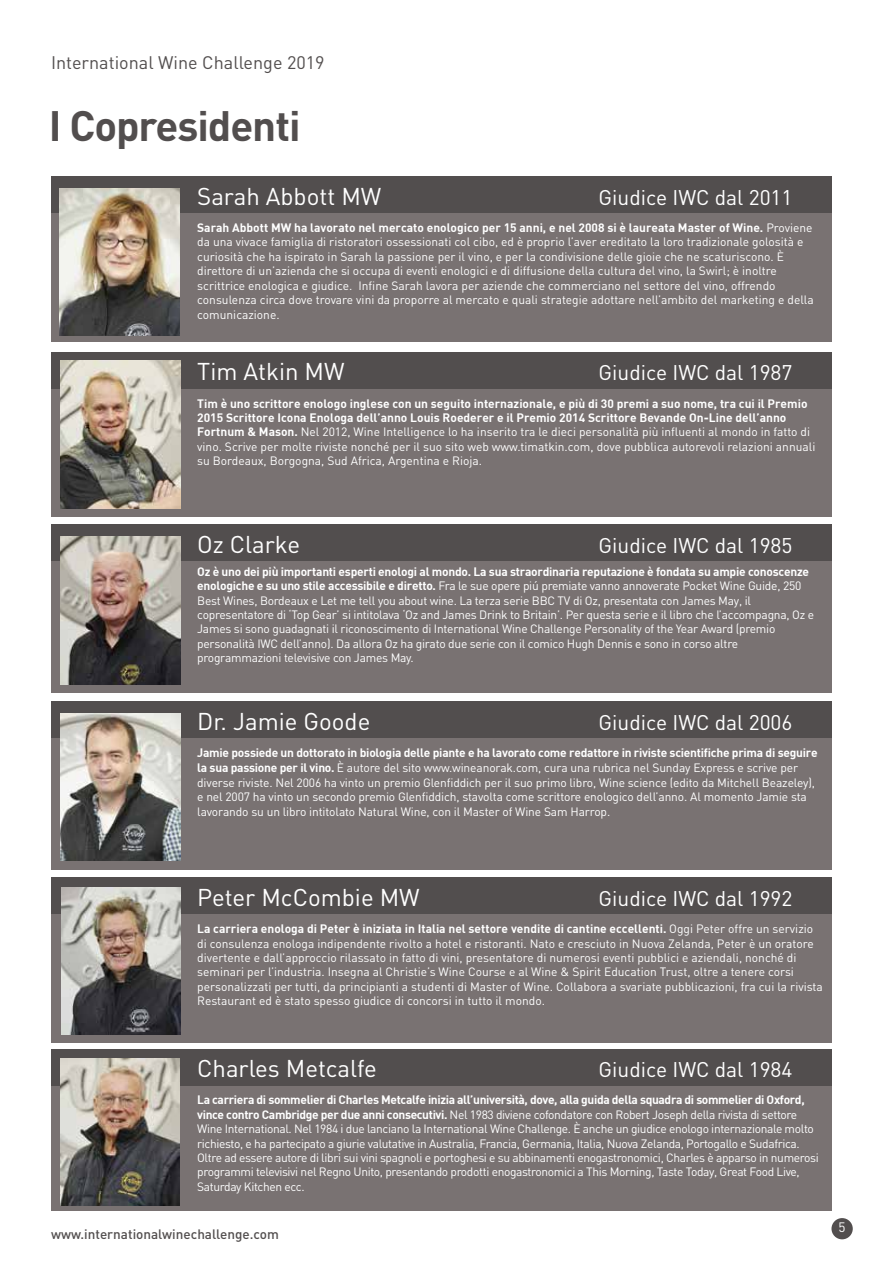
<style>
.page{position:relative;width:893px;height:1263px;background:#fff}
.page>*{position:absolute;margin:0;border:0;box-sizing:border-box;transform-origin:0 0}
.t1{font:700 42px "DINOT";letter-spacing:-.025em;color:#524e4e}
.t2{font:24px "DIN";color:#fff}
.t3{font:21px "DIN";color:#fff}
.t4{font:18px "DIN";color:#524e4e}
.t5{font:500 13.5px "DIN";color:#524e4e}
.t6{font:13.5px "DIN";color:#fff}
.t7{font:12px/14.4px "DIN";letter-spacing:-.01em;color:#fff}
.t8{font:12px/14.4px "DIN";letter-spacing:-.03em;color:#fff}
.s1{font-weight:700}
</style>
<div class="page">
<div style="left:831px;top:1218px;width:22px;height:21px;background:#524e4e;border-radius:50%"></div>
<div style="left:51px;top:177px;width:780px;height:164px;background:#797272"></div>
<div style="left:51px;top:177px;width:780px;height:36px;background:#524e4e"></div>
<div style="left:51px;top:525px;width:780px;height:168px;background:#797272"></div>
<div style="left:51px;top:525px;width:780px;height:36px;background:#524e4e"></div>
<div style="left:51px;top:702px;width:780px;height:168px;background:#797272"></div>
<div style="left:51px;top:702px;width:780px;height:36px;background:#524e4e"></div>
<div style="left:51px;top:352px;width:780px;height:165px;background:#797272"></div>
<div style="left:51px;top:352px;width:780px;height:36px;background:#524e4e"></div>
<div style="left:51px;top:1049px;width:780px;height:162px;background:#797272"></div>
<div style="left:51px;top:1049px;width:780px;height:36px;background:#524e4e"></div>
<div style="left:51px;top:878px;width:780px;height:164px;background:#797272"></div>
<div style="left:51px;top:878px;width:780px;height:36px;background:#524e4e"></div>
<img style="left:61px;top:537px;width:120px;height:147px">
<img style="left:61px;top:713px;width:120px;height:148px">
<img style="left:61px;top:361px;width:120px;height:147px">
<img style="left:61px;top:1058px;width:118px;height:147px">
<img style="left:62px;top:887px;width:118px;height:147px">
<img style="left:60px;top:189px;width:120px;height:147px">
<h3 class="t4" style="left:51px;top:51px;width:275px">International Wine Challenge 2019</h3>
<h1 class="t1" style="left:49px;top:99px;width:253px">I Copresidenti</h1>
<h2 class="t2" style="left:197px;top:181px;width:186px">Sarah Abbott MW</h2>
<h3 class="t3" style="left:599px;top:184px;width:195px">Giudice IWC dal 2011</h3>
<p class="t7" style="left:197px;top:220px;width:618px"><span class="s1">Sarah Abbott MW ha lavorato nel mercato enologico per 15 anni, e nel 2008 si è laureata Master of Wine.</span> Proviene da una vivace famiglia di ristoratori ossessionati col cibo, ed è proprio l’aver ereditato la loro tradizionale golosità e curiosità che ha ispirato in Sarah la passione per il vino, e per la condivisione delle gioie che ne scaturiscono. È direttore di un’azienda che si occupa di eventi enologici e di diffusione della cultura del vino, la Swirl; è inoltre scrittrice enologica e giudice. Infine Sarah lavora per aziende che commerciano nel settore del vino, offrendo consulenza circa dove trovare vini da proporre al mercato e quali strategie adottare nell’ambito del marketing e della comunicazione.</p>
<h2 class="t2" style="left:197px;top:357px;width:149px">Tim Atkin MW</h2>
<h3 class="t3" style="left:599px;top:360px;width:195px">Giudice IWC dal 1987</h3>
<p class="t7" style="left:197px;top:396px;width:620px"><span class="s1">Tim è uno scrittore enologo inglese con un seguito internazionale, e più di 30 premi a suo nome, tra cui il Premio 2015 Scrittore Icona Enologa dell’anno Louis Roederer e il Premio 2014 Scrittore Bevande On-Line dell’anno Fortnum &amp; Mason.</span> Nel 2012, Wine Intelligence lo ha inserito tra le dieci personalità più influenti al mondo in fatto di vino. Scrive per molte riviste nonché per il suo sito web www.timatkin.com, dove pubblica autorevoli relazioni annuali su Bordeaux, Borgogna, Sud Africa, Argentina e Rioja.</p>
<h2 class="t2" style="left:197px;top:529px;width:104px">Oz Clarke</h2>
<h3 class="t3" style="left:599px;top:532px;width:195px">Giudice IWC dal 1985</h3>
<p class="t7" style="left:197px;top:564px;width:618px"><span class="s1">Oz è uno dei più importanti esperti enologi al mondo. La sua straordinaria reputazione è fondata su ampie conoscenze enologiche e su uno stile accessibile e diretto.</span> Fra le sue opere piú premiate vanno annoverate Pocket Wine Guide, 250<br>Best Wines, Bordeaux e Let me tell you about wine. La terza serie BBC TV di Oz, presentata con James May, il copresentatore di ‘Top Gear’ si intitolava ‘Oz and James Drink to Britain’. Per questa serie e il libro che l’accompagna, Oz e James si sono guadagnati il riconoscimento di International Wine Challenge Personality of the Year Award (premio personalità IWC dell’anno). Da allora Oz ha girato due serie con il comico Hugh Dennis e sono in corso altre programmazioni televisive con James May.</p>
<h2 class="t2" style="left:197px;top:706px;width:175px">Dr. Jamie Goode</h2>
<h3 class="t3" style="left:599px;top:709px;width:195px">Giudice IWC dal 2006</h3>
<p class="t7" style="left:197px;top:746px;width:622px"><span class="s1">Jamie possiede un dottorato in biologia delle piante e ha lavorato come redattore in riviste scientifiche prima di seguire la sua passione per il vino.</span> È autore del sito www.wineanorak.com, cura una rubrica nel Sunday Express e scrive per diverse riviste. Nel 2006 ha vinto un premio Glenfiddich per il suo primo libro, Wine science (edito da Mitchell Beazeley), e nel 2007 ha vinto un secondo premio Glenfiddich, stavolta come scrittore enologico dell’anno. Al momento Jamie sta lavorando su un libro intitolato Natural Wine, con il Master of Wine Sam Harrop.</p>
<h2 class="t2" style="left:197px;top:882px;width:224px">Peter McCombie MW</h2>
<h3 class="t3" style="left:599px;top:885px;width:195px">Giudice IWC dal 1992</h3>
<p class="t7" style="left:197px;top:921px;width:627px"><span class="s1">La carriera enologa di Peter è iniziata in Italia nel settore vendite di cantine eccellenti.</span> Oggi Peter offre un servizio di consulenza enologa indipendente rivolto a hotel e ristoranti. Nato e cresciuto in Nuova Zelanda, Peter è un oratore divertente e dall’approccio rilassato in fatto di vini, presentatore di numerosi eventi pubblici e aziendali, nonché di seminari per l’industria. Insegna al Christie’s Wine Course e al Wine &amp; Spirit Education Trust, oltre a tenere corsi personalizzati per tutti, da principianti a studenti di Master of Wine. Collabora a svariate pubblicazioni, fra cui la rivista Restaurant ed è stato spesso giudice di concorsi in tutto il mondo.</p>
<h2 class="t2" style="left:197px;top:1053px;width:181px">Charles Metcalfe</h2>
<h3 class="t3" style="left:599px;top:1056px;width:195px">Giudice IWC dal 1984</h3>
<p class="t8" style="left:197px;top:1092px;width:623px"><span class="s1">La carriera di sommelier di Charles Metcalfe inizia all’università, dove, alla guida della squadra di sommelier di Oxford, vince contro Cambridge per due anni consecutivi.</span> Nel 1983 diviene cofondatore con Robert Joseph della rivista di settore Wine International. Nel 1984 i due lanciano la International Wine Challenge. È anche un giudice enologo internazionale molto richiesto, e ha partecipato a giurie valutative in Australia, Francia, Germania, Italia, Nuova Zelanda, Portogallo e Sudafrica.<br>Oltre ad essere autore di libri sui vini spagnoli e portoghesi e su abbinamenti enogastronomici, Charles è apparso in numerosi programmi televisivi nel Regno Unito, presentando prodotti enogastronomici a This Morning, Taste Today, Great Food Live, Saturday Kitchen ecc.</p>
<p class="t5" style="left:51px;top:1226px;width:229px">www.internationalwinechallenge.com</p>
<p class="t6" style="left:839px;top:1219px;width:9px">5</p>
</div>
